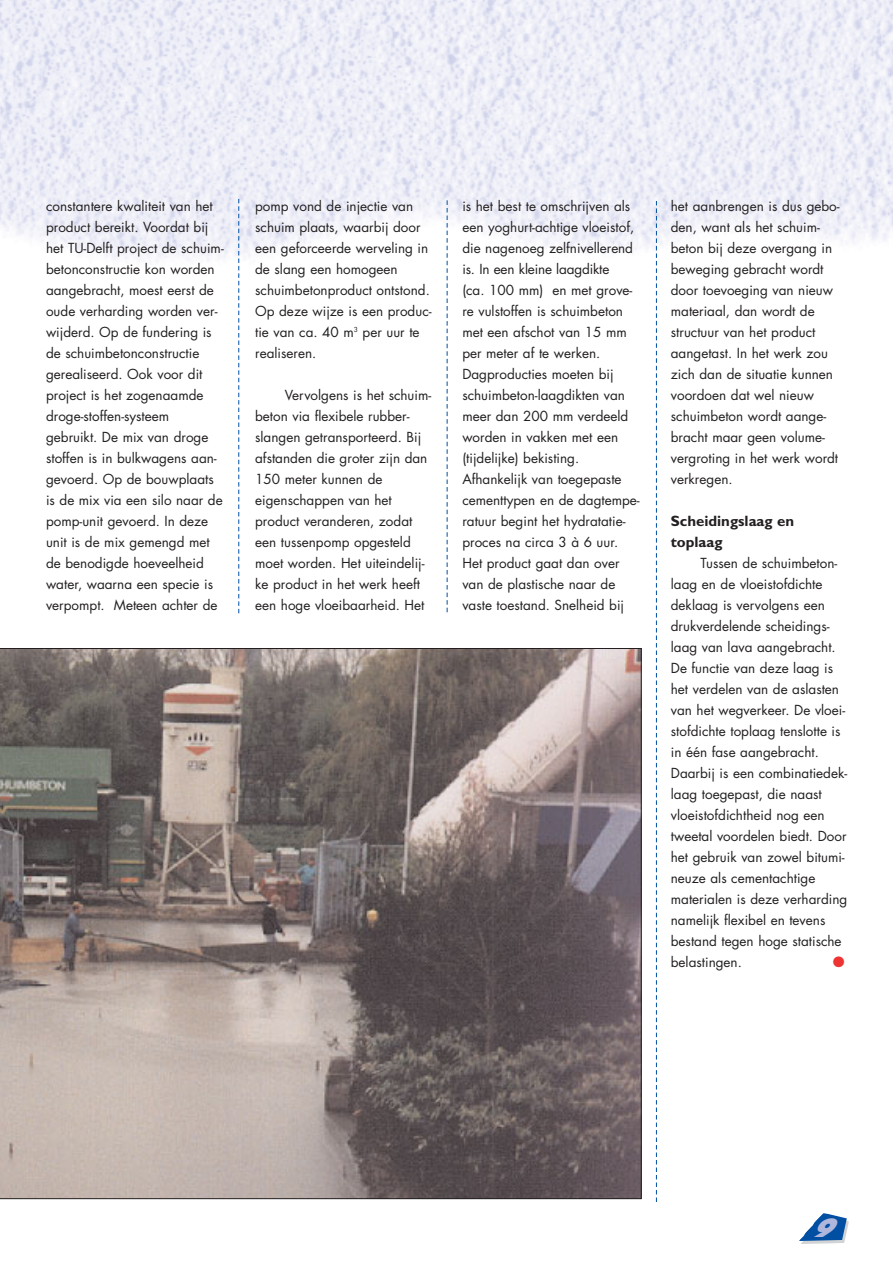
<style>
.page{position:relative;width:893px;height:1263px;background:#fff}
.page>*{position:absolute;margin:0;border:0;box-sizing:border-box;transform-origin:0 0}
.t1{font:italic 800 24.45px "Futura";color:#afb7dd}
.t2{font:700 15px/21px "Gill Sans";color:#231f20}
.t3{font:15px "Zapf Dingbats";color:#ee3433}
.t4{font:13.5px/21px "Futura";color:#231f20}
</style>
<div class="page">
<img style="left:0;top:0;width:892px;height:269px">
<svg style="left:656px;top:201px;width:1px;height:1001px"></svg>
<svg style="left:238px;top:199px;width:1px;height:414px"></svg>
<svg style="left:447px;top:200px;width:1px;height:412px"></svg>
<svg style="left:799px;top:1213px;width:49px;height:31px"></svg>
<svg style="left:0;top:648px;width:641px;height:551px;background:#877b79"></svg>
<p class="t4" style="left:46px;top:197px;width:179px">constantere kwaliteit van het product bereikt. Voordat bij het TU-Delft project de schuim&shy;betonconstructie kon worden aangebracht, moest eerst de oude verharding worden ver&shy;wijderd. Op de fundering is de schuimbetonconstructie gerealiseerd. Ook voor dit project is het zogenaamde droge-stoffen-systeem gebruikt. De mix van droge stoffen is in bulkwagens aan&shy;gevoerd. Op de bouwplaats is de mix via een silo naar de pomp-unit gevoerd. In deze unit is de mix gemengd met de benodigde hoeveelheid water, waarna een specie is verpompt. Meteen achter de</p>
<p class="t4" style="left:255px;top:197px;width:178px">pomp vond de injectie van schuim plaats, waarbij door een geforceerde werveling in de slang een homogeen schuimbetonproduct ontstond.<br>Op deze wijze is een produc&shy;tie van ca. 40 m<sup>3</sup> per uur te realiseren.</p>
<p class="t4" style="left:255px;top:386px;width:177px;text-indent:30px">Vervolgens is het schuim&shy;beton via flexibele rubber&shy;slangen getransporteerd. Bij afstanden die groter zijn dan<br>150 meter kunnen de eigenschappen van het product veranderen, zodat een tussenpomp opgesteld moet worden. Het uiteindelij&shy;ke product in het werk heeft een hoge vloeibaarheid. Het</p>
<p class="t4" style="left:462px;top:197px;width:179px">is het best te omschrijven als een yoghurt-achtige vloeistof, die nagenoeg zelfnivellerend is. In een kleine laagdikte<br>(ca. 100 mm) en met grove&shy;re vulstoffen is schuimbeton met een afschot van 15 mm per meter af te werken.<br>Dagproducties moeten bij schuimbeton-laagdikten van meer dan 200 mm verdeeld worden in vakken met een (tijdelijke) bekisting.<br>Afhankelijk van toegepaste cementtypen en de dagtempe&shy;ratuur begint het hydratatie&shy;proces na circa 3 à 6 uur.<br>Het product gaat dan over van de plastische naar de vaste toestand. Snelheid bij</p>
<p class="t4" style="left:670px;top:197px;width:170px">het aanbrengen is dus gebo&shy;den, want als het schuim&shy;beton bij deze overgang in beweging gebracht wordt door toevoeging van nieuw materiaal, dan wordt de structuur van het product aangetast. In het werk zou zich dan de situatie kunnen voordoen dat wel nieuw schuimbeton wordt aange&shy;bracht maar geen volume&shy;vergroting in het werk wordt verkregen.</p>
<p class="t2" style="left:670px;top:512px;width:125px">Scheidingslaag en toplaag</p>
<p class="t4" style="left:670px;top:554px;width:178px;text-indent:30px">Tussen de schuimbeton&shy;laag en de vloeistofdichte deklaag is vervolgens een drukverdelende scheidings&shy;laag van lava aangebracht.<br>De functie van deze laag is het verdelen van de aslasten van het wegverkeer. De vloei&shy;stofdichte toplaag tenslotte is in één fase aangebracht.<br>Daarbij is een combinatiedek&shy;laag toegepast, die naast vloeistofdichtheid nog een tweetal voordelen biedt. Door het gebruik van zowel bitumi&shy;neuze als cementachtige materialen is deze verharding namelijk flexibel en tevens bestand tegen hoge statische belastingen.</p>
<p class="t3" style="left:832px;top:955px;width:13px">●</p>
<h1 class="t1" style="left:811px;top:1217px;width:22px">9</h1>
</div>
